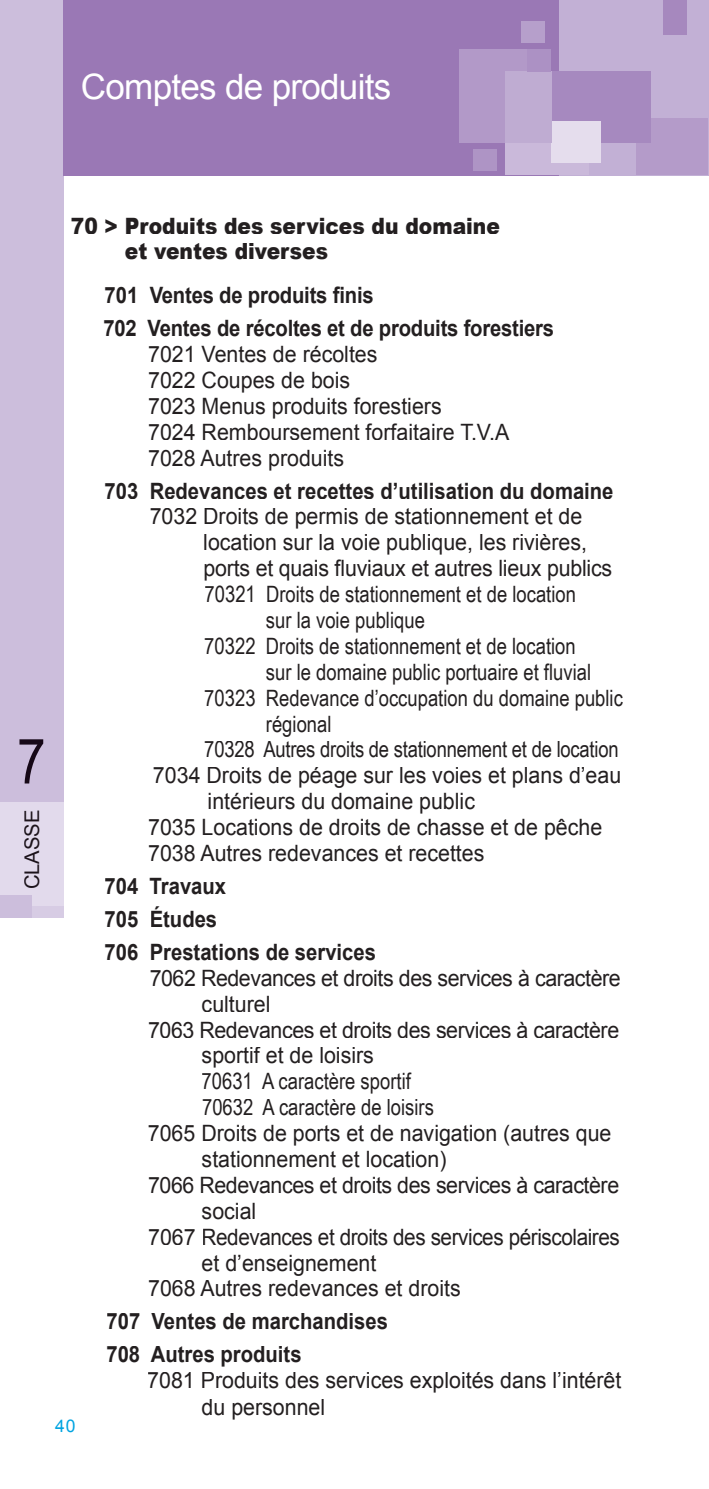
<style>
.page{position:relative;width:709px;height:1489px;background:#fff}
.page>*{position:absolute;margin:0;border:0;box-sizing:border-box;transform-origin:0 0}
.t1{font:62.5px "Arial Narrow";color:#160817}
.t2{font:35px "Arial";letter-spacing:-.02em;color:#fff}
.t3{font:22.5px/25.8px "Arial";color:#231f20;scale:.95 1}
.t4{font:22.5px/26px "Arial Narrow";color:#231f20}
.t5{font:700 22.5px/33px "Arial";color:#231f20;scale:.9 1}
.t6{font:22.5px "Arial";letter-spacing:-.02em;color:#231f20;scale:.95 1}
.t7{font:900 22.5px/26px "Arial";color:#231f20;scale:.9 1}
.t8{font:20.25px "Arial";letter-spacing:-.005em;color:#1c131b}
.t9{font:17.5px "Arial";color:#00a4e1}
</style>
<div class="page">
<div style="left:0;top:697px;width:63px;height:220px;background:#e2daec"></div>
<div style="left:0;top:0;width:63px;height:801px;background:#ccbedc"></div>
<div style="left:1px;top:906px;width:62px;height:11px;background:#d7cce4"></div>
<div style="left:0;top:895px;width:31px;height:22px;background:#ccbedc"></div>
<div style="left:63px;top:0;width:645px;height:175px;background:#9a78b5"></div>
<div style="left:559px;top:0;width:149px;height:175px;background:#c2b0d5"></div>
<div style="left:663px;top:0;width:23px;height:35px;background:#a688be"></div>
<div style="left:636px;top:118px;width:72px;height:56px;background:#b49bc9"></div>
<div style="left:505px;top:71px;width:84px;height:104px;background:#cab9da"></div>
<div style="left:547px;top:71px;width:103px;height:72px;background:#a689bf"></div>
<div style="left:459px;top:49px;width:92px;height:94px;background:#b299c8"></div>
<div style="left:551px;top:122px;width:50px;height:41px;background:#e5dded"></div>
<div style="left:505px;top:71px;width:46px;height:72px;background:#bfacd2"></div>
<div style="left:521px;top:21px;width:24px;height:21px;background:#b69fcb"></div>
<div style="left:527px;top:49px;width:24px;height:23px;background:#ac91c4"></div>
<div style="left:473px;top:149px;width:24px;height:22px;background:#ae94c5"></div>
<h2 class="t2" style="left:81px;top:67px;width:312px">Comptes de produits</h2>
<h1 class="t1" style="left:17px;top:725px;width:30px">7</h1>
<p class="t8" style="left:21px;top:889px;width:81px;rotate:-90deg">CLASSE</p>
<p class="t7" style="left:125px;top:213px;width:418px;text-indent:-54px">70 &gt; Produits des services du domaine et ventes diverses</p>
<p class="t5" style="left:103px;top:279px;width:502px">701 Ventes de produits finis<br>702 Ventes de récoltes et de produits forestiers</p>
<p class="t3" style="left:148px;top:341px;width:382px">7021 Ventes de récoltes<br>7022 Coupes de bois<br>7023 Menus produits forestiers<br>7024 Remboursement forfaitaire T.V.A<br>7028 Autres produits</p>
<p class="t5" style="left:105px;top:474px;width:567px">703 Redevances et recettes d’utilisation du domaine</p>
<p class="t3" style="left:203px;top:503px;width:432px;text-indent:-54px">7032 Droits de permis de stationnement et de location sur la voie publique, les rivières, ports et quais fluviaux et autres lieux publics</p>
<p class="t4" style="left:204px;top:581px;width:373px">70321 Droits de stationnement et de location</p>
<p class="t4" style="left:266px;top:607px;width:160px">sur la voie publique</p>
<p class="t4" style="left:204px;top:632px;width:373px">70322 Droits de stationnement et de location</p>
<p class="t4" style="left:266px;top:658px;width:327px">sur le domaine public portuaire et fluvial</p>
<p class="t4" style="left:204px;top:684px;width:420px">70323 Redevance d’occupation du domaine public</p>
<p class="t4" style="left:266px;top:710px;width:67px">régional</p>
<p class="t4" style="left:204px;top:736px;width:416px">70328 Autres droits de stationnement et de location</p>
<p class="t3" style="left:153px;top:762px;width:494px">7034 Droits de péage sur les voies et plans d’eau</p>
<p class="t3" style="left:208px;top:788px;width:283px">intérieurs du domaine public</p>
<p class="t3" style="left:148px;top:814px;width:479px">7035 Locations de droits de chasse et de pêche</p>
<p class="t3" style="left:148px;top:840px;width:355px">7038 Autres redevances et recettes</p>
<p class="t5" style="left:105px;top:869px;width:303px">704 Travaux<br>705 Études<br>706 Prestations de services</p>
<p class="t6" style="left:150px;top:965px;width:497px">7062 Redevances et droits des services à caractère</p>
<p class="t3" style="left:202px;top:990px;width:74px">culturel</p>
<p class="t6" style="left:148px;top:1016px;width:497px">7063 Redevances et droits des services à caractère</p>
<p class="t3" style="left:202px;top:1042px;width:183px">sportif et de loisirs</p>
<p class="t4" style="left:201px;top:1068px;width:234px">70631 A caractère sportif<br>70632 A caractère de loisirs</p>
<p class="t3" style="left:148px;top:1120px;width:489px">7065 Droits de ports et de navigation (autres que</p>
<p class="t3" style="left:202px;top:1146px;width:259px">stationnement et location)</p>
<p class="t6" style="left:148px;top:1172px;width:497px">7066 Redevances et droits des services à caractère</p>
<p class="t3" style="left:202px;top:1197px;width:59px">social</p>
<p class="t6" style="left:148px;top:1223px;width:498px">7067 Redevances et droits des services périscolaires</p>
<p class="t3" style="left:202px;top:1249px;width:185px">et d’enseignement</p>
<p class="t3" style="left:148px;top:1275px;width:330px">7068 Autres redevances et droits</p>
<p class="t5" style="left:106px;top:1304px;width:314px">707 Ventes de marchandises<br>708 Autres produits</p>
<p class="t3" style="left:202px;top:1366px;width:443px;line-height:27px;text-indent:-54px">7081 Produits des services exploités dans l’intérêt du personnel</p>
<p class="t9" style="left:55px;top:1415px;width:22px">40</p>
</div>
